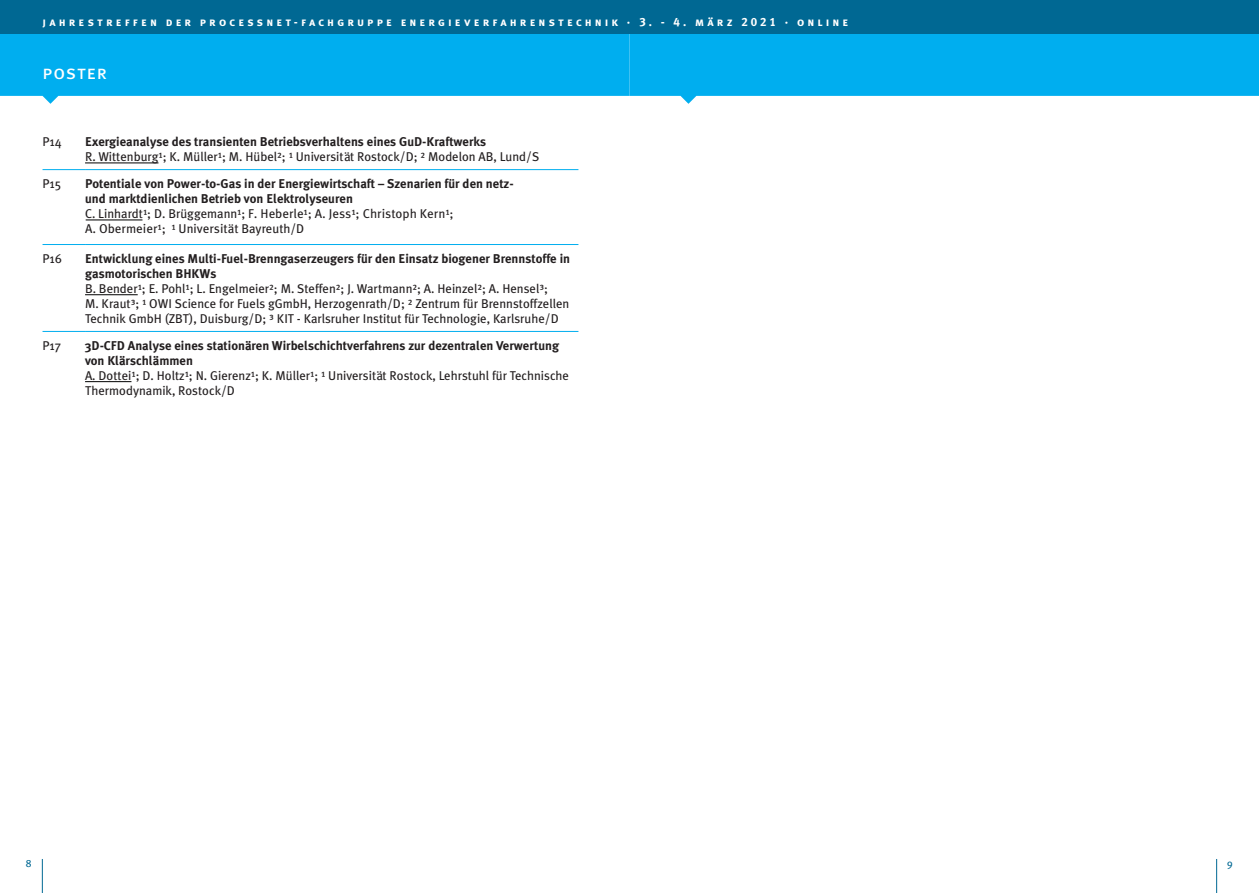
<style>
.page{position:relative;width:1259px;height:893px;background:#fff}
.page>*{position:absolute;margin:0;border:0;box-sizing:border-box;transform-origin:0 0}
.t1{font:19.5px "Meta Plus Book Caps";letter-spacing:.04em;color:#fff}
.t2{font:12.75px/15px "Meta Plus";color:#231f20}
.t3{font:700 12.75px/15.1px "Meta Plus";color:#231f20}
.t4{font:12.75px/15px "Meta OT";color:#231f20}
.t5{font:12px "Meta Plus Bold Caps";letter-spacing:.255em;color:#fff}
.t6{font:10.5px "Meta Plus";color:#006893}
.s1{font-family:"Meta OT"}
.s2{font-weight:700}
.s3{font-family:"Meta Plus"}
</style>
<div class="page">
<svg style="left:0;top:34px;width:629px;height:70px;background:#1db7f0"></svg>
<svg style="left:629px;top:34px;width:630px;height:70px;background:#1db7f0"></svg>
<div style="left:0;top:0;width:629px;height:34px;background:#006893"></div>
<div style="left:629px;top:0;width:630px;height:34px;background:#006893"></div>
<hr style="left:42px;top:859px;width:1px;height:34px;background:#006893">
<hr style="left:1216px;top:859px;width:1px;height:34px;background:#006893">
<hr style="left:43px;top:169px;width:42px;height:1px;background:#00aeef">
<hr style="left:85px;top:169px;width:493px;height:1px;background:#00aeef">
<hr style="left:43px;top:244px;width:42px;height:1px;background:#00aeef">
<hr style="left:85px;top:244px;width:493px;height:1px;background:#00aeef">
<hr style="left:43px;top:331px;width:42px;height:1px;background:#00aeef">
<hr style="left:85px;top:331px;width:493px;height:1px;background:#00aeef">
<hr style="left:85px;top:163px;width:73px;height:1px;background:#000">
<hr style="left:86px;top:220px;width:56px;height:1px;background:#000">
<hr style="left:85px;top:294px;width:53px;height:1px;background:#000">
<hr style="left:85px;top:381px;width:46px;height:1px;background:#000">
<p class="t5" style="left:43px;top:15px;width:807px">jahrestreffen der processnet-fachgruppe energieverfahrenstechnik · 3. - 4. märz 2021 · online</p>
<h1 class="t1" style="left:43px;top:61px;width:66px">poster</h1>
<p class="t2" style="left:43px;top:134px;width:21px">P1<span class="s1">4</span></p>
<p class="t2" style="left:85px;top:134px;width:456px"><span class="s2">Exergieanalyse des transienten Betriebsverhaltens eines GuD-Kraftwerks<br></span>R. Wittenburg<span class="s1">¹</span>; K. Müller<span class="s1">¹</span>; M. Hübel<span class="s1">²</span>; <span class="s1">¹</span> Universität Rostock/D; <span class="s1">²</span> Modelon AB, Lund/S</p>
<p class="t2" style="left:43px;top:176px;width:20px">P1<span class="s1">5</span></p>
<p class="t3" style="left:85px;top:176px;width:430px">Potentiale von Power-to-Gas in der Energiewirtschaft – Szenarien für den netz&shy;und marktdienlichen Betrieb von Elektrolyseuren</p>
<p class="t4" style="left:85px;top:207px;width:370px"><span class="s3">C. Linhardt</span>¹<span class="s3">; D. Brüggemann</span>¹<span class="s3">;</span> F. Heberle¹; A. Jess¹; Christoph Kern¹;<br>A. Obermeier¹; ¹ <span class="s3">Uni</span>versität <span class="s3">Bayreuth/D</span></p>
<p class="t2" style="left:43px;top:251px;width:21px">P1<span class="s1">6</span></p>
<p class="t2" style="left:85px;top:251px;width:486px"><span class="s2">Entwicklung eines Multi-Fuel-Brenngaserzeugers für den Einsatz biogener Brennstoffe in gasmotorischen BHKWs<br></span>B. Bender<span class="s1">¹</span>; E. Pohl<span class="s1">¹</span>; L. Engelmeier<span class="s1">²</span>; M. Steffen<span class="s1">²</span>; J. Wartmann<span class="s1">²</span>; A. Heinzel<span class="s1">²</span>; A. Hensel<span class="s1">³</span>;<br>M. Kraut<span class="s1">³</span>; <span class="s1">¹</span> OWI Science for Fuels gGmbH, Herzogenrath/D; <span class="s1">²</span> Zentrum für Brennstoffzellen Technik GmbH (ZBT), Duisburg/D; <span class="s1">³</span> KIT - Karlsruher Institut für Technologie, Karlsruhe/D</p>
<p class="t2" style="left:43px;top:338px;width:20px">P1<span class="s1">7</span></p>
<p class="t2" style="left:85px;top:338px;width:485px"><span class="s2">3D-CFD Analyse eines stationären Wirbelschichtverfahrens zur dezentralen Verwertung von Klärschlämmen<br></span>A. Dottei<span class="s1">¹</span>; D. Holtz<span class="s1">¹</span>; N. Gierenz<span class="s1">¹</span>; K. Müller<span class="s1">¹</span>; <span class="s1">¹</span> Universität Rostock, Lehrstuhl für Technische Thermodynamik, Rostock/D</p>
<p class="t6" style="left:26px;top:857px;width:7px">8</p>
<p class="t6" style="left:1227px;top:857px;width:7px">9</p>
</div>
